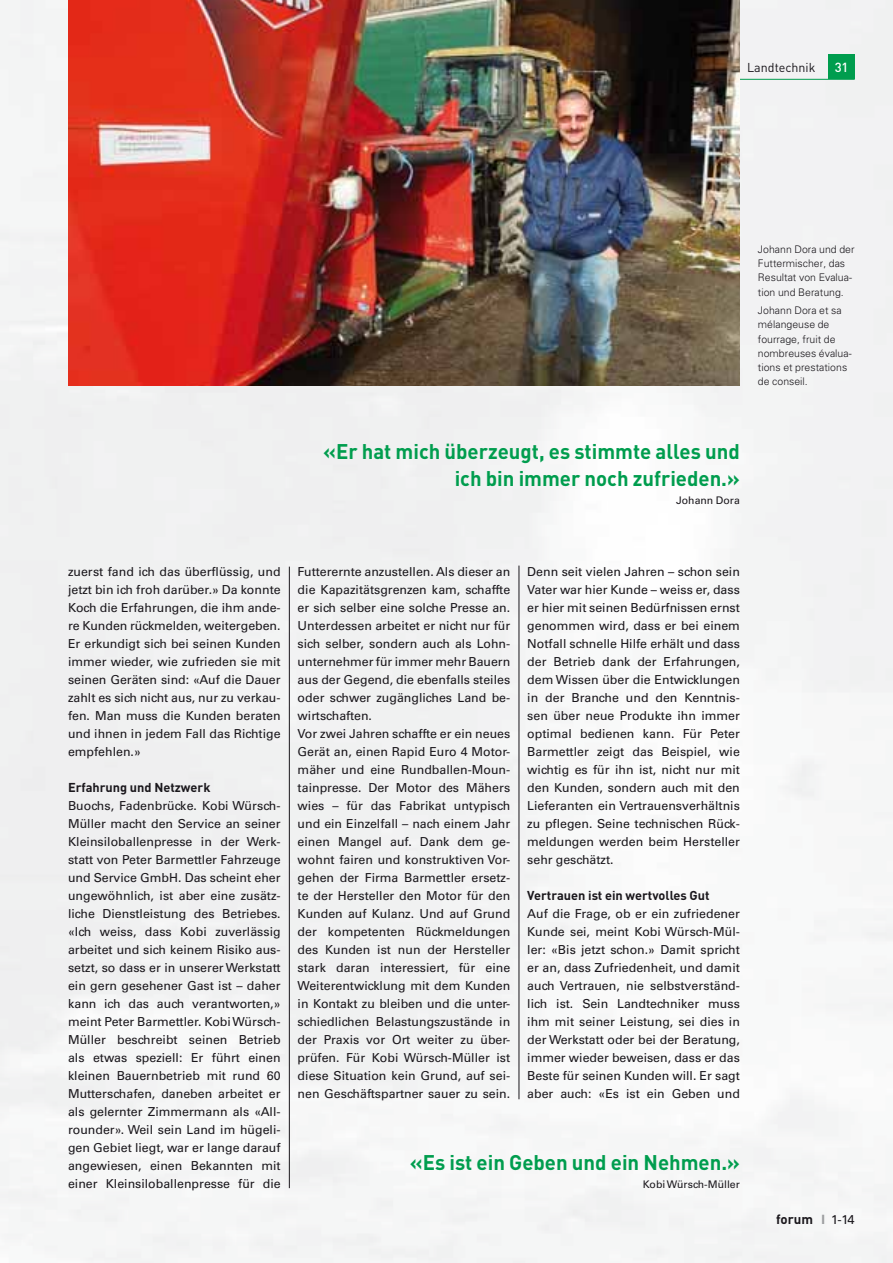
<style>
.page{position:relative;width:893px;height:1263px;background:#fff}
.page>*{position:absolute;margin:0;border:0;box-sizing:border-box;transform-origin:0 0}
.t1{font:700 21px/27px "DIN";color:#009d4e;text-align:right}
.t2{font:700 13.35px "DIN";color:#1a171c}
.t3{font:500 13.05px "DIN";color:#fff}
.t4{font:700 12.75px "DIN";color:#1a171c}
.t5{font:12.75px "DIN";color:#1a171c}
.t6{font:12.3px/18px "Univers";color:#1a171c;text-align:justify}
.t7{font:300 10.5px/14.2px "Univers";color:#1a171c}
.t8{font:10.5px "Univers";color:#1a171c}
.s1{font-family:"Univers";font-size:12.75px;color:#9c9d9f}
.s2{font-family:"Univers";font-weight:400;font-size:12.75px}
</style>
<div class="page">
<hr style="left:289px;top:567px;width:1px;height:621px;background:#1a171c">
<hr style="left:519px;top:566px;width:1px;height:533px;background:#1a171c">
<div style="left:828px;top:54px;width:27px;height:25px;background:#009d4e"></div>
<hr style="left:68px;top:79px;width:787px;height:1px;background:#009d4e">
<img style="left:68px;top:0;width:672px;height:386px">
<p class="t5" style="left:747px;top:63px;width:70px">Landtechnik</p>
<p class="t3" style="left:835px;top:63px;width:15px">31</p>
<p class="t7" style="left:758px;top:243px;width:98px">Johann Dora und der<br>Futtermischer, das<br>Resultat von Evalua&shy;tion und Beratung.</p>
<p class="t7" style="left:758px;top:304px;width:95px">Johann Dora et sa mélangeuse de fourrage, fruit de nombreuses évalua&shy;tions et prestations de conseil.</p>
<h1 class="t1" style="left:323px;top:441px;width:418px">«Er hat mich überzeugt, es stimmte alles und ich bin immer noch zufrieden.»</h1>
<p class="t8" style="left:676px;top:497px;width:65px">Johann Dora</p>
<p class="t6" style="left:68px;top:564px;width:214px">zuerst fand ich das überflüssig, und jetzt bin ich froh darüber.» Da konnte Koch die Erfahrungen, die ihm ande&shy;re Kunden rückmelden, weitergeben.<br>Er erkundigt sich bei seinen Kunden immer wieder, wie zufrieden sie mit seinen Geräten sind: «Auf die Dauer zahlt es sich nicht aus, nur zu verkau&shy;fen. Man muss die Kunden beraten und ihnen in jedem Fall das Richtige empfehlen.»</p>
<p class="t4" style="left:68px;top:783px;width:144px">Erfahrung und Netzwerk</p>
<p class="t6" style="left:68px;top:798px;width:214px">Buochs, Fadenbrücke. Kobi Würsch-Müller macht den Service an seiner Kleinsiloballenpresse in der Werk&shy;statt von Peter Barmettler Fahrzeuge und Service GmbH. Das scheint eher ungewöhnlich, ist aber eine zusätz&shy;liche Dienstleistung des Betriebes. «Ich weiss, dass Kobi zuverlässig arbeitet und sich keinem Risiko aus&shy;setzt, so dass er in unserer Werkstatt ein gern gesehener Gast ist – daher kann ich das auch verantworten,» meint Peter Barmettler. Kobi Würsch-Müller beschreibt seinen Betrieb als etwas speziell: Er führt einen kleinen Bauernbetrieb mit rund 60<br>Mutterschafen, daneben arbeitet er als gelernter Zimmermann als «All&shy;rounder». Weil sein Land im hügeli&shy;gen Gebiet liegt, war er lange darauf angewiesen, einen Bekannten mit einer Kleinsiloballenpresse für die</p>
<p class="t6" style="left:298px;top:564px;width:214px;text-align:left">Futterernte anzustellen. Als dieser an die Kapazitätsgrenzen kam, schaffte er sich selber eine solche Presse an.<br>Unterdessen arbeitet er nicht nur für sich selber, sondern auch als Lohn&shy;unternehmer für immer mehr Bauern aus der Gegend, die ebenfalls steiles oder schwer zugängliches Land be&shy;wirtschaften.<br>Vor zwei Jahren schaffte er ein neues Gerät an, einen Rapid Euro 4 Motor&shy;mäher und eine Rundballen-Moun&shy;tainpresse. Der Motor des Mähers wies – für das Fabrikat untypisch und ein Einzelfall – nach einem Jahr einen Mangel auf. Dank dem ge&shy;wohnt fairen und konstruktiven Vor&shy;gehen der Firma Barmettler ersetz&shy;te der Hersteller den Motor für den Kunden auf Kulanz. Und auf Grund der kompetenten Rückmeldungen des Kunden ist nun der Hersteller stark daran interessiert, für eine Weiterentwicklung mit dem Kunden in Kontakt zu bleiben und die unter&shy;schiedlichen Belastungszustände in der Praxis vor Ort weiter zu über&shy;prüfen. Für Kobi Würsch-Müller ist diese Situation kein Grund, auf sei&shy;nen Geschäftspartner sauer zu sein.</p>
<p class="t6" style="left:527px;top:564px;width:214px">Denn seit vielen Jahren – schon sein Vater war hier Kunde – weiss er, dass er hier mit seinen Bedürfnissen ernst genommen wird, dass er bei einem Notfall schnelle Hilfe erhält und dass der Betrieb dank der Erfahrungen, dem Wissen über die Entwicklungen in der Branche und den Kenntnis&shy;sen über neue Produkte ihn immer optimal bedienen kann. Für Peter Barmettler zeigt das Beispiel, wie wichtig es für ihn ist, nicht nur mit den Kunden, sondern auch mit den Lieferanten ein Vertrauensverhältnis zu pflegen. Seine technischen Rück&shy;meldungen werden beim Hersteller sehr geschätzt.</p>
<p class="t4" style="left:527px;top:891px;width:184px">Vertrauen ist ein wertvolles Gut</p>
<p class="t6" style="left:527px;top:906px;width:214px">Auf die Frage, ob er ein zufriedener Kunde sei, meint Kobi Würsch-Mül&shy;ler: «Bis jetzt schon.» Damit spricht er an, dass Zufriedenheit, und damit auch Vertrauen, nie selbstverständ&shy;lich ist. Sein Landtechniker muss ihm mit seiner Leistung, sei dies in der Werkstatt oder bei der Beratung, immer wieder beweisen, dass er das Beste für seinen Kunden will. Er sagt aber auch: «Es ist ein Geben und</p>
<h1 class="t1" style="left:410px;top:1151px;width:331px">«Es ist ein Geben und ein Nehmen.»</h1>
<p class="t8" style="left:643px;top:1180px;width:99px">Kobi Würsch-Müller</p>
<p class="t2" style="left:776px;top:1214px;width:80px">forum <span class="s1">I</span> <span class="s2">1-14</span></p>
</div>
